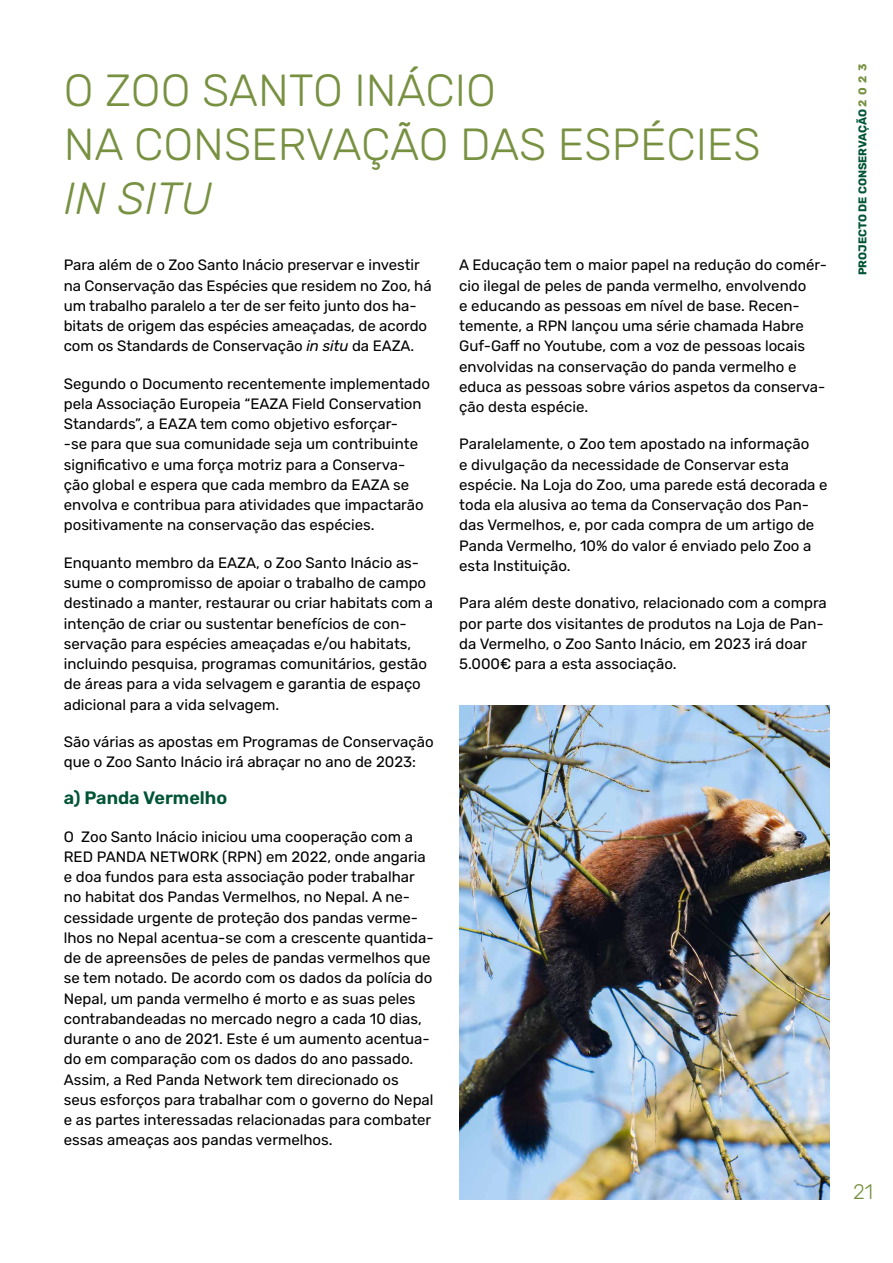
<style>
.page{position:relative;width:893px;height:1263px;background:#fff}
.page>*{position:absolute;margin:0;border:0;box-sizing:border-box;transform-origin:0 0}
.t1{font:300 45px/54px "Rubik";color:#779141}
.t2{font:italic 300 45px "Rubik";color:#779141}
.t3{font:300 21px "Rubik";color:#779141}
.t4{font:600 18px "Rubik";color:#005436}
.t5{font:15px/20.2px "Rubik";color:#000}
.t6{font:700 11.25px "Rubik";color:#005436}
.s1{font-style:italic}
.s2{color:#779141}
</style>
<div class="page">
<img style="left:459px;top:706px;width:370px;height:493px">
<h1 class="t1" style="left:64px;top:64px;width:699px">O ZOO SANTO INÁCIO<br>NA CONSERVAÇÃO DAS ESPÉCIES</h1>
<h1 class="t2" style="left:64px;top:174px;width:150px">IN SITU</h1>
<p class="t5" style="left:64px;top:255px;width:369px">Para além de o Zoo Santo Inácio preservar e investir na Conservação das Espécies que residem no Zoo, há um trabalho paralelo a ter de ser feito junto dos ha&shy;bitats de origem das espécies ameaçadas, de acordo com os Standards de Conservação <span class="s1">in situ</span> da EAZA.</p>
<p class="t5" style="left:64px;top:374px;width:368px">Segundo o Documento recentemente implementado pela Associação Europeia “EAZA Field Conservation Standards”, a EAZA tem como objetivo esforçar-<br>-se para que sua comunidade seja um contribuinte significativo e uma força motriz para a Conserva&shy;ção global e espera que cada membro da EAZA se envolva e contribua para atividades que impactarão positivamente na conservação das espécies.</p>
<p class="t5" style="left:64px;top:553px;width:371px">Enquanto membro da EAZA, o Zoo Santo Inácio as&shy;sume o compromisso de apoiar o trabalho de campo destinado a manter, restaurar ou criar habitats com a intenção de criar ou sustentar benefícios de con&shy;servação para espécies ameaçadas e/ou habitats, incluindo pesquisa, programas comunitários, gestão de áreas para a vida selvagem e garantia de espaço adicional para a vida selvagem.</p>
<p class="t5" style="left:64px;top:732px;width:371px">São várias as apostas em Programas de Conservação que o Zoo Santo Inácio irá abraçar no ano de 2023:</p>
<p class="t4" style="left:64px;top:788px;width:165px">a) Panda Vermelho</p>
<p class="t5" style="left:64px;top:827px;width:371px">O Zoo Santo Inácio iniciou uma cooperação com a RED PANDA NETWORK (RPN) em 2022, onde angaria e doa fundos para esta associação poder trabalhar no habitat dos Pandas Vermelhos, no Nepal. A ne&shy;cessidade urgente de proteção dos pandas verme&shy;lhos no Nepal acentua-se com a crescente quantida&shy;de de apreensões de peles de pandas vermelhos que se tem notado. De acordo com os dados da polícia do Nepal, um panda vermelho é morto e as suas peles contrabandeadas no mercado negro a cada 10 dias, durante o ano de 2021. Este é um aumento acentua&shy;do em comparação com os dados do ano passado.<br>Assim, a Red Panda Network tem direcionado os seus esforços para trabalhar com o governo do Nepal e as partes interessadas relacionadas para combater essas ameaças aos pandas vermelhos.</p>
<p class="t5" style="left:459px;top:255px;width:369px">A Educação tem o maior papel na redução do comér&shy;cio ilegal de peles de panda vermelho, envolvendo<br>e educando as pessoas em nível de base. Recen&shy;temente, a RPN lançou uma série chamada Habre Guf-Gaff no Youtube, com a voz de pessoas locais envolvidas na conservação do panda vermelho e educa as pessoas sobre vários aspetos da conserva&shy;ção desta espécie.</p>
<p class="t5" style="left:459px;top:434px;width:370px">Paralelamente, o Zoo tem apostado na informação<br>e divulgação da necessidade de Conservar esta espécie. Na Loja do Zoo, uma parede está decorada e toda ela alusiva ao tema da Conservação dos Pan&shy;das Vermelhos, e, por cada compra de um artigo de Panda Vermelho, 10% do valor é enviado pelo Zoo a esta Instituição.</p>
<p class="t5" style="left:459px;top:593px;width:369px">Para além deste donativo, relacionado com a compra por parte dos visitantes de produtos na Loja de Pan&shy;da Vermelho, o Zoo Santo Inácio, em 2023 irá doar 5.000€ para a esta associação.</p>
<p class="t6" style="left:856px;top:275px;width:213px;rotate:-90deg">PROJECTO DE CONSERVAÇÃO <span class="s2">2 0 2 3</span></p>
<h2 class="t3" style="left:853px;top:1180px;width:22px">21</h2>
</div>
